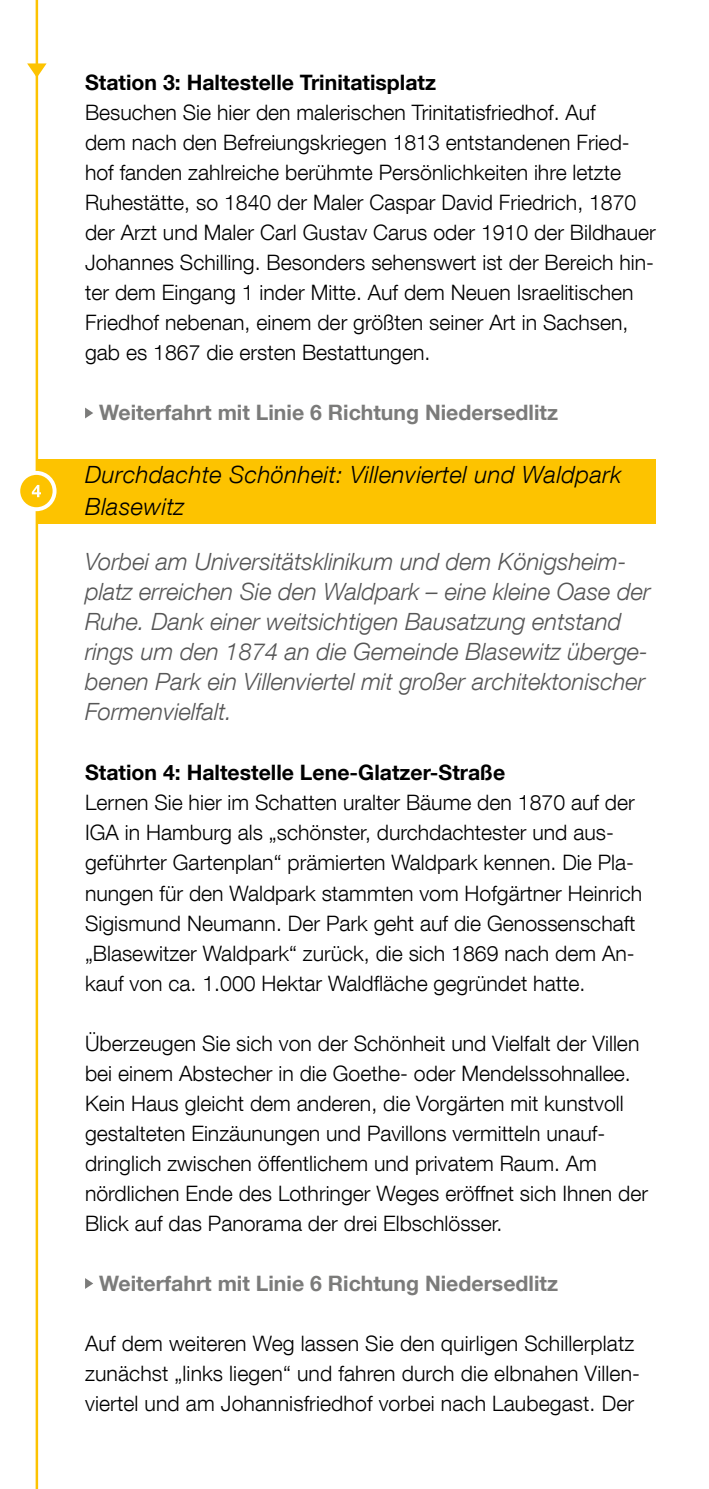
<style>
.page{position:relative;width:709px;height:1489px;background:#fff}
.page>*{position:absolute;margin:0;border:0;box-sizing:border-box;transform-origin:0 0}
.t1{font:italic 300 23.75px/30px "Helvetica Neue LT Com";color:#565656}
.t2{font:italic 300 23.75px/32.5px "Helvetica Neue LT Com";letter-spacing:.02em;color:#000}
.t3{font:300 21.25px/30px "Helvetica Neue LT Com";color:#000}
.t4{font:700 21.25px "Helvetica Neue LT Com";color:#7b7b7a}
.t5{font:700 21.25px "Helvetica Neue LT Com";color:#000}
</style>
<div class="page">
<hr style="left:36px;top:0;width:2px;height:1488px;background:#fdc300">
<svg style="left:27px;top:63px;width:20px;height:15px"></svg>
<div style="left:37px;top:459px;width:619px;height:64px;background:#fdc300"></div>
<svg style="left:16px;top:471px;width:41px;height:40px"></svg>
<div style="left:20px;top:475px;width:33px;height:32px;background:#fdc300;border-radius:50%"></div>
<svg style="left:32px;top:485px;width:9px;height:12px"></svg>
<svg style="left:85px;top:407px;width:8px;height:11px"></svg>
<svg style="left:85px;top:1278px;width:8px;height:10px"></svg>
<p class="t5" style="left:85px;top:69px;width:352px">Station 3: Haltestelle Trinitatisplatz</p>
<p class="t3" style="left:85px;top:97px;width:572px">Besuchen Sie hier den malerischen Trinitatisfriedhof. Auf<br>dem nach den Befreiungskriegen 1813 entstandenen Fried&shy;hof fanden zahlreiche berühmte Persönlichkeiten ihre letzte Ruhestätte, so 1840 der Maler Caspar David Friedrich, 1870 der Arzt und Maler Carl Gustav Carus oder 1910 der Bildhauer Johannes Schilling. Besonders sehenswert ist der Bereich hin&shy;ter dem Eingang 1 inder Mitte. Auf dem Neuen Israelitischen Friedhof nebenan, einem der größten seiner Art in Sachsen, gab es 1867 die ersten Bestattungen.</p>
<p class="t4" style="left:99px;top:399px;width:460px">Weiterfahrt mit Linie 6 Richtung Niedersedlitz</p>
<p class="t2" style="left:85px;top:457px;width:538px">Durchdachte Schönheit: Villenviertel und Waldpark<br>Blasewitz</p>
<p class="t1" style="left:85px;top:546px;width:567px">Vorbei am Universitätsklinikum und dem Königsheim&shy;platz erreichen Sie den Waldpark – eine kleine Oase der Ruhe. Dank einer weitsichtigen Bausatzung entstand rings um den 1874 an die Gemeinde Blasewitz überge&shy;benen Park ein Villenviertel mit großer architektonischer Formenvielfalt.</p>
<p class="t5" style="left:85px;top:759px;width:422px">Station 4: Haltestelle Lene-Glatzer-Straße</p>
<p class="t3" style="left:85px;top:787px;width:558px">Lernen Sie hier im Schatten uralter Bäume den 1870 auf der IGA in Hamburg als „schönster, durchdachtester und aus&shy;geführter Gartenplan“ prämierten Waldpark kennen. Die Pla&shy;nungen für den Waldpark stammten vom Hofgärtner Heinrich Sigismund Neumann. Der Park geht auf die Genossenschaft „Blasewitzer Waldpark“ zurück, die sich 1869 nach dem An&shy;kauf von ca. 1.000 Hektar Waldfläche gegründet hatte.</p>
<p class="t3" style="left:85px;top:1027px;width:564px">Überzeugen Sie sich von der Schönheit und Vielfalt der Villen bei einem Abstecher in die Goethe- oder Mendelssohnallee.<br>Kein Haus gleicht dem anderen, die Vorgärten mit kunstvoll gestalteten Einzäunungen und Pavillons vermitteln unauf&shy;dringlich zwischen öffentlichem und privatem Raum. Am nördlichen Ende des Lothringer Weges eröffnet sich Ihnen der Blick auf das Panorama der drei Elbschlösser.</p>
<p class="t4" style="left:99px;top:1269px;width:460px">Weiterfahrt mit Linie 6 Richtung Niedersedlitz</p>
<p class="t3" style="left:85px;top:1327px;width:554px">Auf dem weiteren Weg lassen Sie den quirligen Schillerplatz zunächst „links liegen“ und fahren durch die elbnahen Villen&shy;viertel und am Johannisfriedhof vorbei nach Laubegast. Der</p>
</div>
